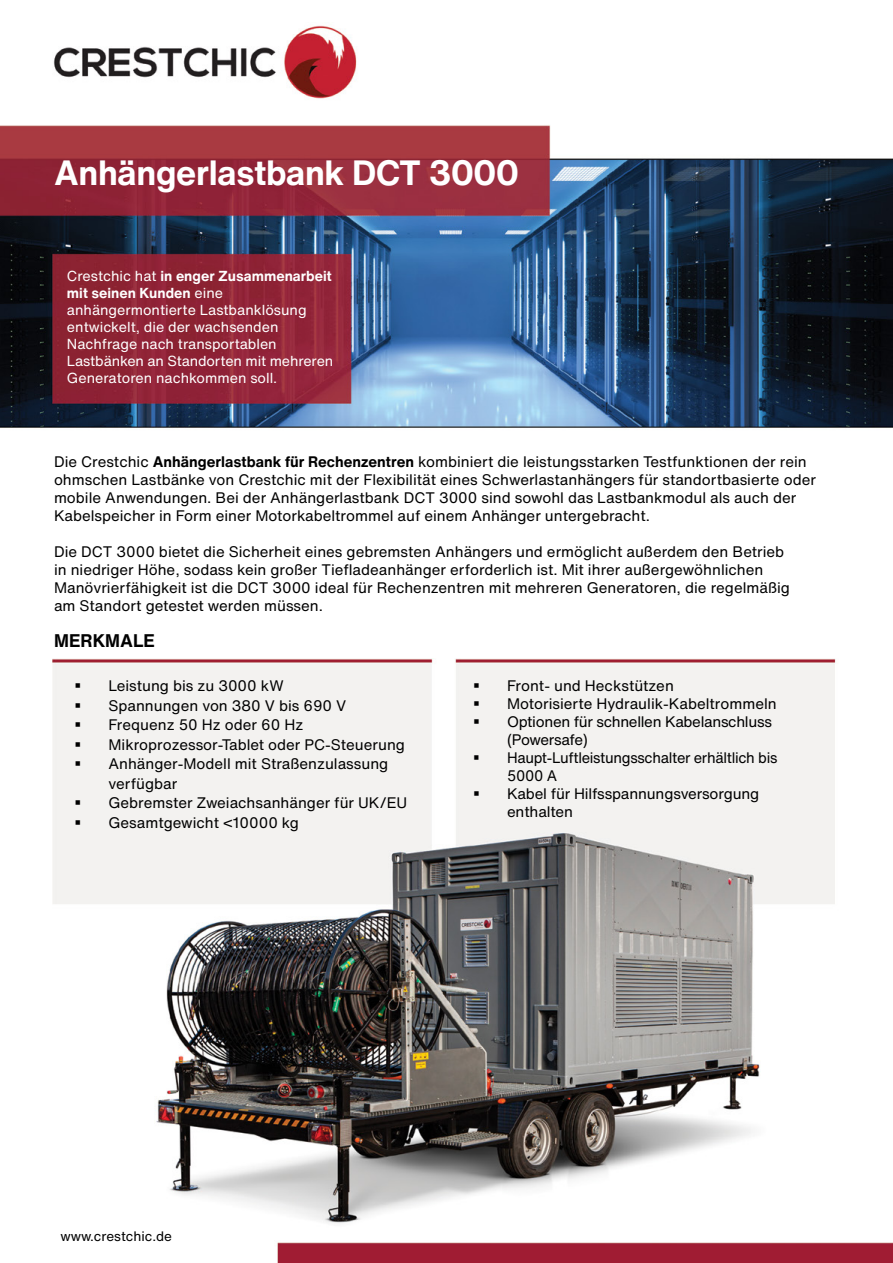
<style>
.page{position:relative;width:893px;height:1263px;background:#fff}
.page>*{position:absolute;margin:0;border:0;box-sizing:border-box;transform-origin:0 0}
.t1{font:700 34.5px "Helvetica Now Text";letter-spacing:-.01em;color:#fff}
.t2{font:700 18px "Helvetica Now Text";color:#000}
.t3{font:15px/19.5px "Helvetica Now Text";color:#000}
.t4{font:15px/18px "Helvetica Now Text";letter-spacing:-.02em;color:#000}
.t5{font:14.25px/17.1px "Helvetica Now Text";color:#fff}
.t6{font:13.5px "Helvetica Now Text";color:#000}
.s1{font-weight:700}
</style>
<div class="page">
<img style="left:0;top:25px;width:893px;height:1238px">
<svg style="left:76px;top:684px;width:4px;height:4px"></svg>
<svg style="left:76px;top:703px;width:4px;height:5px"></svg>
<svg style="left:76px;top:723px;width:4px;height:4px"></svg>
<svg style="left:76px;top:742px;width:4px;height:5px"></svg>
<svg style="left:76px;top:762px;width:4px;height:4px"></svg>
<svg style="left:76px;top:801px;width:4px;height:4px"></svg>
<svg style="left:76px;top:820px;width:4px;height:5px"></svg>
<svg style="left:474px;top:684px;width:5px;height:4px"></svg>
<svg style="left:474px;top:702px;width:5px;height:4px"></svg>
<svg style="left:474px;top:720px;width:5px;height:4px"></svg>
<svg style="left:474px;top:756px;width:4px;height:4px"></svg>
<svg style="left:474px;top:792px;width:5px;height:4px"></svg>
<h1 class="t1" style="left:54px;top:147px;width:466px">Anhängerlastbank DCT 3000</h1>
<p class="t5" style="left:67px;top:267px;width:268px">Crestchic hat <span class="s1">in enger Zusammenarbeit mit seinen Kunden</span> eine anhängermontierte Lastbanklösung entwickelt, die der wachsenden Nachfrage nach transportablen Lastbänken an Standorten mit mehreren Generatoren nachkommen soll.</p>
<p class="t3" style="left:54px;top:452px;width:763px;line-height:18px">Die Crestchic <span class="s1">Anhängerlastbank für Rechenzentren</span> kombiniert die leistungsstarken Testfunktionen der rein ohmschen Lastbänke von Crestchic mit der Flexibilität eines Schwerlastanhängers für standortbasierte oder mobile Anwendungen. Bei der Anhängerlastbank DCT 3000 sind sowohl das Lastbankmodul als auch der Kabelspeicher in Form einer Motorkabeltrommel auf einem Anhänger untergebracht.</p>
<p class="t3" style="left:54px;top:542px;width:737px;line-height:18px">Die DCT 3000 bietet die Sicherheit eines gebremsten Anhängers und ermöglicht außerdem den Betrieb in niedriger Höhe, sodass kein großer Tiefladeanhänger erforderlich ist. Mit ihrer außergewöhnlichen Manövrierfähigkeit ist die DCT 3000 ideal für Rechenzentren mit mehreren Generatoren, die regelmäßig am Standort getestet werden müssen.</p>
<p class="t2" style="left:54px;top:627px;width:102px">MERKMALE</p>
<p class="t3" style="left:108px;top:676px;width:300px">Leistung bis zu 3000 kW<br>Spannungen von 380 V bis 690 V<br>Frequenz 50 Hz oder 60 Hz<br>Mikroprozessor-Tablet oder PC-Steuerung<br>Anhänger-Modell mit Straßenzulassung verfügbar<br>Gebremster Zweiachsanhänger für UK/EU<br>Gesamtgewicht &lt;10000 kg</p>
<p class="t4" style="left:507px;top:677px;width:272px">Front- und Heckstützen<br>Motorisierte Hydraulik-Kabeltrommeln<br>Optionen für schnellen Kabelanschluss (Powersafe)<br>Haupt-Luftleistungsschalter erhältlich bis<br>5000 A<br>Kabel für Hilfsspannungsversorgung enthalten</p>
<p class="t6" style="left:60px;top:1226px;width:113px">www.crestchic.de</p>
</div>
